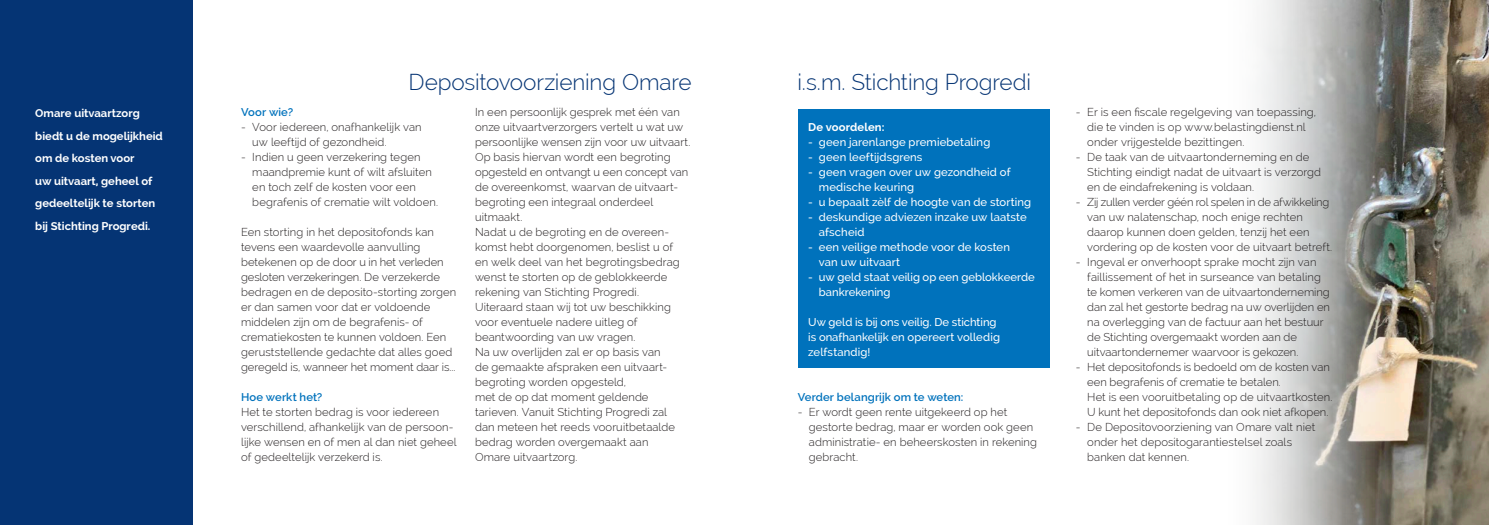
<style>
.page{position:relative;width:1489px;height:525px;background:#fff}
.page>*{position:absolute;margin:0;border:0;box-sizing:border-box;transform-origin:0 0}
.t1{font:300 22.5px "Raleway";letter-spacing:-.01em;color:#053474}
.t2{font:300 11.25px/15px "Raleway";letter-spacing:.005em;color:#231f20}
.t3{font:500 11.25px/15px "Raleway";letter-spacing:.005em;color:#fff}
.t4{font:700 11.25px/22.5px "Raleway";color:#fff}
.t5{font:600 11.25px "Raleway";letter-spacing:.01em;color:#0072bc}
.t6{font:300 11.25px "Raleway";letter-spacing:-.02em;color:#231f20}
</style>
<div class="page">
<div style="left:797px;top:109px;width:252px;height:259px;background:#0072bc"></div>
<img style="left:1255px;top:0;width:233px;height:524px">
<div style="left:0;top:0;width:193px;height:524px;background:#053474"></div>
<p class="t4" style="left:35px;top:102px;width:129px">Omare uitvaartzorg biedt u de mogelijkheid om de kosten voor<br>uw uitvaart, geheel of gedeeltelijk te storten bij Stichting Progredi.</p>
<p class="t1" style="left:408px;top:69px;width:284px">Depositovoorziening Omare</p>
<p class="t1" style="left:797px;top:69px;width:235px">i.s.m. Stichting Progredi</p>
<p class="t5" style="left:241px;top:105px;width:54px">Voor wie?</p>
<p class="t2" style="left:241px;top:119px;width:182px">- Voor iedereen, onafhankelijk van</p>
<p class="t2" style="left:252px;top:134px;width:136px">uw leeftijd of gezondheid.</p>
<p class="t2" style="left:241px;top:149px;width:181px">- Indien u geen verzekering tegen</p>
<p class="t2" style="left:252px;top:164px;width:181px">maandpremie kunt of wilt afsluiten</p>
<p class="t2" style="left:252px;top:179px;width:165px">en toch zelf de kosten voor een</p>
<p class="t2" style="left:252px;top:194px;width:187px">begrafenis of crematie wilt voldoen.</p>
<p class="t2" style="left:241px;top:224px;width:216px">Een storting in het depositofonds kan tevens een waardevolle aanvulling betekenen op de door u in het verleden gesloten verzekeringen. De verzekerde bedragen en de deposito-storting zorgen er dan samen voor dat er voldoende middelen zijn om de begrafenis- of crematiekosten te kunnen voldoen. Een geruststellende gedachte dat alles goed geregeld is, wanneer het moment daar is...</p>
<p class="t5" style="left:241px;top:390px;width:83px">Hoe werkt het?</p>
<p class="t2" style="left:241px;top:404px;width:217px">Het te storten bedrag is voor iedereen verschillend, afhankelijk van de persoon&shy;lijke wensen en of men al dan niet geheel of gedeeltelijk verzekerd is.</p>
<p class="t2" style="left:475px;top:104px;width:217px">In een persoonlijk gesprek met één van onze uitvaartverzorgers vertelt u wat uw persoonlijke wensen zijn voor uw uitvaart.</p>
<p class="t2" style="left:475px;top:149px;width:215px">Op basis hiervan wordt een begroting opgesteld en ontvangt u een concept van de overeenkomst, waarvan de uitvaart&shy;begroting een integraal onderdeel uitmaakt.</p>
<p class="t2" style="left:475px;top:224px;width:206px">Nadat u de begroting en de overeen&shy;komst hebt doorgenomen, beslist u of en welk deel van het begrotingsbedrag wenst te storten op de geblokkeerde rekening van Stichting Progredi.</p>
<p class="t2" style="left:475px;top:299px;width:197px">Uiteraard staan wij tot uw beschikking voor eventuele nadere uitleg of beantwoording van uw vragen.</p>
<p class="t2" style="left:475px;top:344px;width:194px">Na uw overlijden zal er op basis van de gemaakte afspraken een uitvaart&shy;begroting worden opgesteld,</p>
<p class="t2" style="left:475px;top:389px;width:193px">met de op dat moment geldende tarieven. Vanuit Stichting Progredi zal</p>
<p class="t2" style="left:475px;top:419px;width:201px">dan meteen het reeds vooruitbetaalde bedrag worden overgemaakt aan</p>
<p class="t2" style="left:475px;top:449px;width:104px">Omare uitvaartzorg.</p>
<p class="t4" style="left:808px;top:116px;width:78px">De voordelen:</p>
<p class="t3" style="left:808px;top:134px;width:183px">- geen jarenlange premiebetaling</p>
<p class="t3" style="left:808px;top:149px;width:116px">- geen leeftijdsgrens</p>
<p class="t3" style="left:808px;top:164px;width:204px">- geen vragen over uw gezondheid of</p>
<p class="t3" style="left:818px;top:179px;width:97px">medische keuring</p>
<p class="t3" style="left:808px;top:194px;width:224px">- u bepaalt zèlf de hoogte van de storting</p>
<p class="t3" style="left:808px;top:209px;width:220px">- deskundige adviezen inzake uw laatste</p>
<p class="t3" style="left:818px;top:224px;width:47px">afscheid</p>
<p class="t3" style="left:808px;top:239px;width:203px">- een veilige methode voor de kosten</p>
<p class="t3" style="left:818px;top:254px;width:83px">van uw uitvaart</p>
<p class="t3" style="left:808px;top:269px;width:228px">- uw geld staat veilig op een geblokkeerde</p>
<p class="t3" style="left:818px;top:284px;width:73px">bankrekening</p>
<p class="t3" style="left:808px;top:314px;width:193px">Uw geld is bij ons veilig. De stichting is onafhankelijk en opereert volledig zelfstandig!</p>
<p class="t5" style="left:797px;top:390px;width:167px">Verder belangrijk om te weten:</p>
<p class="t2" style="left:797px;top:404px;width:211px">- Er wordt geen rente uitgekeerd op het</p>
<p class="t2" style="left:808px;top:419px;width:226px">gestorte bedrag, maar er worden ook geen</p>
<p class="t2" style="left:808px;top:434px;width:230px">administratie- en beheerskosten in rekening</p>
<p class="t2" style="left:808px;top:449px;width:51px">gebracht.</p>
<p class="t2" style="left:1075px;top:104px;width:242px">- Er is een fiscale regelgeving van toepassing,</p>
<p class="t2" style="left:1087px;top:119px;width:220px">die te vinden is op www.belastingdienst.nl onder vrijgestelde bezittingen.</p>
<p class="t2" style="left:1075px;top:149px;width:235px">- De taak van de uitvaartonderneming en de</p>
<p class="t2" style="left:1087px;top:164px;width:235px">Stichting eindigt nadat de uitvaart is verzorgd</p>
<p class="t2" style="left:1087px;top:179px;width:168px">en de eindafrekening is voldaan.</p>
<p class="t6" style="left:1075px;top:195px;width:255px">- Zij zullen verder géén rol spelen in de afwikkeling</p>
<p class="t2" style="left:1087px;top:209px;width:217px">van uw nalatenschap, noch enige rechten</p>
<p class="t2" style="left:1087px;top:224px;width:224px">daarop kunnen doen gelden, tenzij het een</p>
<p class="t2" style="left:1087px;top:239px;width:246px">vordering op de kosten voor de uitvaart betreft.</p>
<p class="t2" style="left:1087px;top:254px;width:235px;text-indent:-11px">- Ingeval er onverhoopt sprake mocht zijn van faillissement of het in surseance van betaling</p>
<p class="t2" style="left:1087px;top:284px;width:244px">te komen verkeren van de uitvaartonderneming</p>
<p class="t2" style="left:1087px;top:299px;width:244px">dan zal het gestorte bedrag na uw overlijden en</p>
<p class="t2" style="left:1087px;top:314px;width:238px">na overlegging van de factuur aan het bestuur</p>
<p class="t2" style="left:1087px;top:329px;width:211px">de Stichting overgemaakt worden aan de</p>
<p class="t2" style="left:1087px;top:344px;width:213px">uitvaartondernemer waarvoor is gekozen.</p>
<p class="t2" style="left:1087px;top:359px;width:244px;text-indent:-11px">- Het depositofonds is bedoeld om de kosten van een begrafenis of crematie te betalen.</p>
<p class="t2" style="left:1087px;top:389px;width:247px">Het is een vooruitbetaling op de uitvaartkosten.</p>
<p class="t2" style="left:1087px;top:404px;width:243px">U kunt het depositofonds dan ook niet afkopen.</p>
<p class="t2" style="left:1075px;top:419px;width:241px">- De Depositovoorziening van Omare valt niet</p>
<p class="t2" style="left:1087px;top:434px;width:206px">onder het depositogarantiestelsel zoals</p>
<p class="t2" style="left:1087px;top:449px;width:103px">banken dat kennen.</p>
</div>
